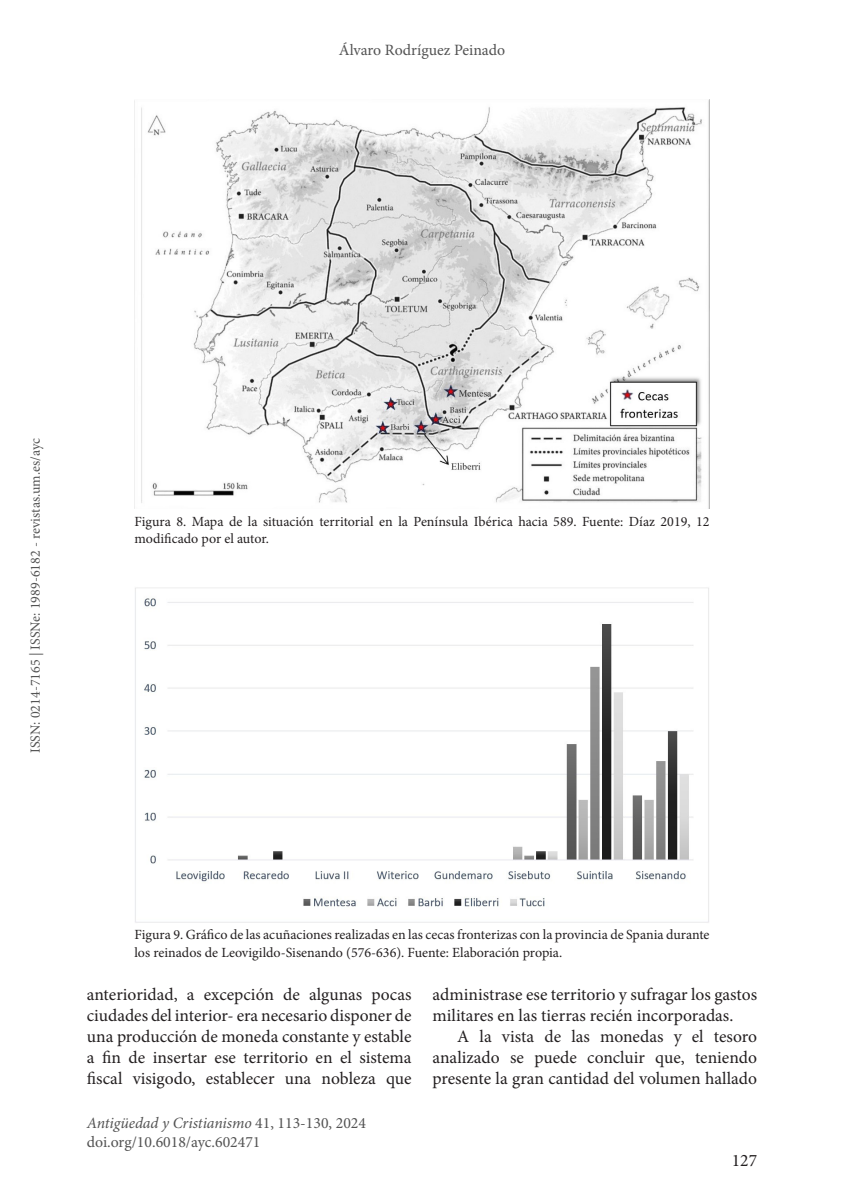
<style>
.page{position:relative;width:844px;height:1191px;background:#fff}
.page>*{position:absolute;margin:0;border:0;box-sizing:border-box;transform-origin:0 0}
.t1{font:17.5px/21px "Minion Pro";color:#231f20;text-align:justify}
.t2{font:15.75px/18.9px "Minion Pro";color:#535353}
.figuras{font:14px/17.5px "Minion Pro";color:#231f20}
.t3{font:14px "Minion Pro";color:#535353}
.s1{font-style:italic}
</style>
<div class="page">
<img style="left:134px;top:100px;width:575px;height:409px">
<img style="left:135px;top:587px;width:574px;height:336px">
<p class="t2" style="left:338px;top:41px;width:168px">Álvaro Rodríguez Peinado</p>
<p class="t3" style="left:26px;top:753px;width:316px;rotate:-90deg">ISSN: 0214-7165 | ISSNe: 1989-6182 - revistas.um.es/ayc</p>
<p class="figuras" style="left:134px;top:512px;width:576px">Figura 8. Mapa de la situación territorial en la Península Ibérica hacia 589. Fuente: Díaz 2019, 12 modificado por el autor.</p>
<p class="figuras" style="left:134px;top:926px;width:576px">Figura 9. Gráfico de las acuñaciones realizadas en las cecas fronterizas con la provincia de Spania durante los reinados de Leovigildo-Sisenando (576-636). Fuente: Elaboración propia.</p>
<p class="t1" style="left:87px;top:984px;width:326px">anterioridad, a excepción de algunas pocas ciudades del interior- era necesario disponer de una producción de moneda constante y estable a fin de insertar ese territorio en el sistema fiscal visigodo, establecer una nobleza que</p>
<p class="t1" style="left:432px;top:984px;width:326px">administrase ese territorio y sufragar los gastos militares en las tierras recién incorporadas.</p>
<p class="t1" style="left:432px;top:1026px;width:326px;text-indent:25px">A la vista de las monedas y el tesoro analizado se puede concluir que, teniendo presente la gran cantidad del volumen hallado</p>
<p class="t2" style="left:87px;top:1113px;width:280px"><span class="s1">Antigüedad y Cristianismo</span> 41, 113-130, 2024 doi.org/10.6018/ayc.602471</p>
<p class="t1" style="left:731px;top:1149px;width:27px">127</p>
</div>
